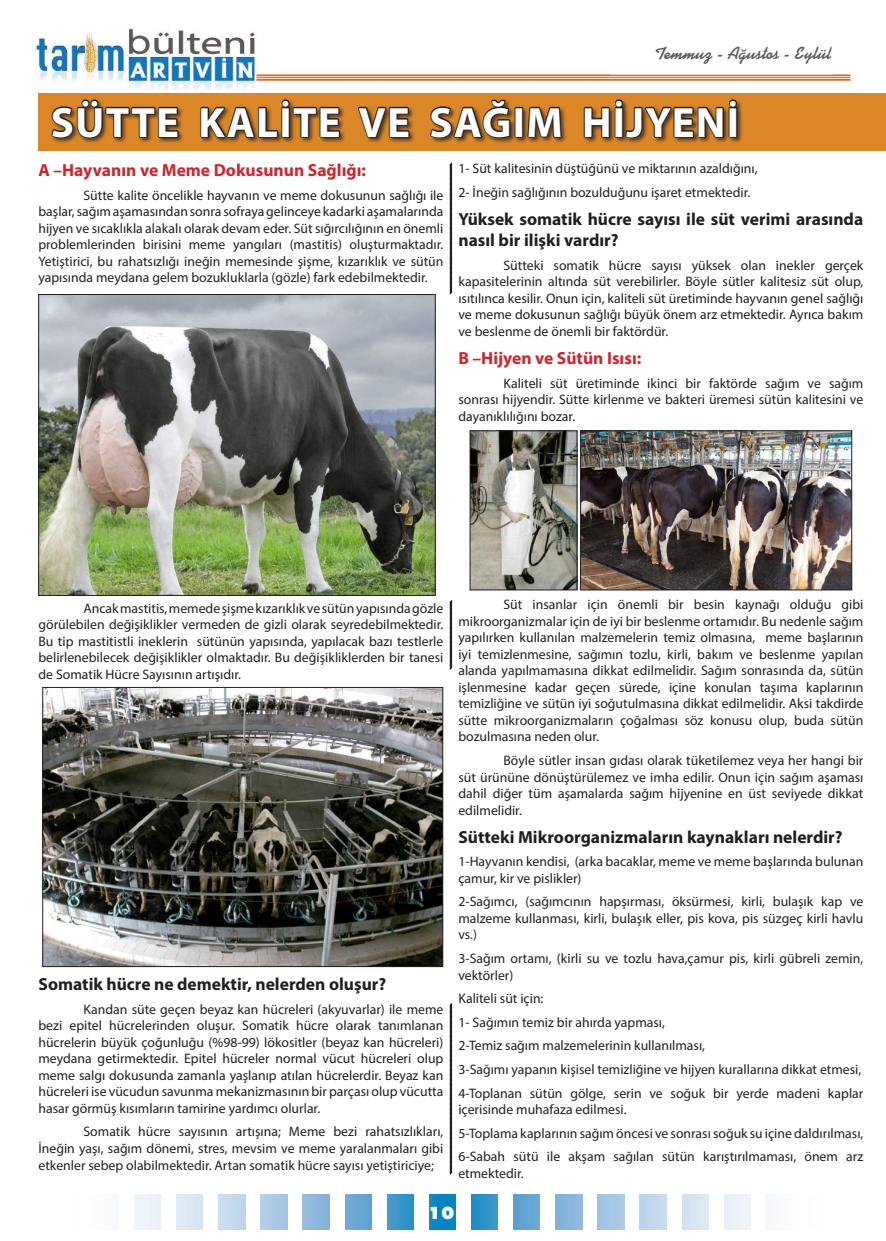
<style>
.page{position:relative;width:886px;height:1241px;background:#fff}
.page>*{position:absolute;margin:0;border:0;box-sizing:border-box;transform-origin:0 0}
.t1{font:700 42.5px "Myriad Pro";letter-spacing:.03em;color:#fff}
.t2{font:700 17.5px/21px "Myriad Pro";color:#231f20}
.t3{font:700 17.5px "Myriad Pro";color:#d1232a}
.t4{font:700 17.5px "Kaufmann BT";color:#5a5a5d}
.t5{font:800 16.25px "Futura";color:#fff}
.t6{font:13.75px/16.5px "Myriad Pro";color:#231f20;text-align:justify}
</style>
<div class="page">
<img style="left:35px;top:28px;width:222px;height:62px">
<hr style="left:256px;top:74px;width:594px;height:2px;background:#f66201">
<hr style="left:256px;top:77px;width:594px;height:1px;background:#f66201">
<hr style="left:256px;top:79px;width:594px;height:2px;background:#f66201">
<svg style="left:429px;top:1194px;width:27px;height:34px"></svg>
<svg style="left:471px;top:1194px;width:27px;height:34px"></svg>
<div style="left:387px;top:1194px;width:26px;height:34px;background:linear-gradient(to right,#4e9acd,#2691c7)"></div>
<div style="left:513px;top:1194px;width:27px;height:34px;background:#63a4d2"></div>
<div style="left:345px;top:1194px;width:26px;height:34px;background:#69a6d3"></div>
<div style="left:640px;top:1194px;width:26px;height:34px;background:#c1d7ed"></div>
<div style="left:682px;top:1194px;width:26px;height:34px;background:#d8e6f3"></div>
<div style="left:598px;top:1194px;width:26px;height:34px;background:#a6c7e4"></div>
<div style="left:724px;top:1194px;width:27px;height:34px;background:#ebf2f9"></div>
<div style="left:556px;top:1194px;width:26px;height:34px;background:#88b5dc"></div>
<div style="left:219px;top:1194px;width:26px;height:34px;background:#c5daed"></div>
<div style="left:261px;top:1194px;width:26px;height:34px;background:#abc9e5"></div>
<div style="left:176px;top:1194px;width:27px;height:34px;background:#dbe8f4"></div>
<div style="left:303px;top:1194px;width:26px;height:34px;background:#8db8dd"></div>
<div style="left:134px;top:1194px;width:27px;height:34px;background:#edf4fa"></div>
<div style="left:92px;top:1194px;width:27px;height:34px;background:#fafbfd"></div>
<div style="left:766px;top:1194px;width:27px;height:34px;background:#f7f9fc"></div>
<img style="left:472px;top:432px;width:103px;height:156px">
<div style="left:470px;top:430px;width:107px;height:160px;border:1px solid #231f20"></div>
<div style="left:38px;top:93px;width:848px;height:58px;background:#dc8727"></div>
<div style="left:51px;top:99px;width:693px;height:46px;background:#231f20;opacity:.75"></div>
<svg style="left:51px;top:99px;width:129px;height:40px"></svg>
<svg style="left:199px;top:99px;width:142px;height:40px"></svg>
<svg style="left:356px;top:105px;width:54px;height:34px"></svg>
<svg style="left:428px;top:99px;width:83px;height:40px"></svg>
<div style="left:514px;top:107px;width:9px;height:31px;border:2px solid #231f20"></div>
<svg style="left:526px;top:106px;width:37px;height:33px"></svg>
<svg style="left:583px;top:99px;width:155px;height:40px"></svg>
<img style="left:45px;top:689px;width:396px;height:275px">
<div style="left:43px;top:687px;width:400px;height:279px;border:1px solid #231f20"></div>
<img style="left:40px;top:296px;width:393px;height:297px">
<div style="left:38px;top:294px;width:397px;height:301px;border:1px solid #231f20"></div>
<img style="left:582px;top:432px;width:268px;height:156px">
<div style="left:580px;top:430px;width:272px;height:160px;border:1px solid #231f20"></div>
<svg style="left:449px;top:162px;width:4px;height:133px"></svg>
<svg style="left:449px;top:600px;width:4px;height:70px"></svg>
<svg style="left:449px;top:1003px;width:4px;height:171px"></svg>
<p class="t4" style="left:655px;top:43px;width:178px">Temmuz - Ağustos - Eylül</p>
<h1 class="t1" style="left:51px;top:94px;width:690px">SÜTTE KALİTE VE SAĞIM HİJYENİ</h1>
<p class="t3" style="left:38px;top:159px;width:329px">A –Hayvanın ve Meme Dokusunun Sağlığı:</p>
<p class="t6" style="left:38px;top:187px;width:406px;text-indent:45px">Sütte kalite öncelikle hayvanın ve meme dokusunun sağlığı ile başlar, sağım aşamasından sonra sofraya gelinceye kadarki aşamalarında hijyen ve sıcaklıkla alakalı olarak devam eder. Süt sığırcılığının en önemli problemlerinden birisini meme yangıları (mastitis) oluşturmaktadır.<br>Yetiştirici, bu rahatsızlığı ineğin memesinde şişme, kızarıklık ve sütün yapısında meydana gelem bozukluklarla (gözle) fark edebilmektedir.</p>
<p class="t6" style="left:458px;top:157px;width:301px;line-height:23.6px">1- Süt kalitesinin düştüğünü ve miktarının azaldığını,<br>2- İneğin sağlığının bozulduğunu işaret etmektedir.</p>
<p class="t2" style="left:458px;top:208px;width:406px">Yüksek somatik hücre sayısı ile süt verimi arasında nasıl bir ilişki vardır?</p>
<p class="t6" style="left:458px;top:256px;width:406px;text-indent:45px">Sütteki somatik hücre sayısı yüksek olan inekler gerçek kapasitelerinin altında süt verebilirler. Böyle sütler kalitesiz süt olup, ısıtılınca kesilir. Onun için, kaliteli süt üretiminde hayvanın genel sağlığı ve meme dokusunun sağlığı büyük önem arz etmektedir. Ayrıca bakım ve beslenme de önemli bir faktördür.</p>
<p class="t3" style="left:458px;top:346px;width:184px">B –Hijyen ve Sütün Isısı:</p>
<p class="t6" style="left:458px;top:374px;width:406px;text-indent:45px">Kaliteli süt üretiminde ikinci bir faktörde sağım ve sağım sonrası hijyendir. Sütte kirlenme ve bakteri üremesi sütün kalitesini ve dayanıklılığını bozar.</p>
<p class="t6" style="left:38px;top:599px;width:406px;text-indent:45px">Ancak mastitis, memede şişme kızarıklık ve sütün yapısında gözle görülebilen değişiklikler vermeden de gizli olarak seyredebilmektedir.<br>Bu tip mastitistli ineklerin sütünün yapısında, yapılacak bazı testlerle belirlenebilecek değişiklikler olmaktadır. Bu değişikliklerden bir tanesi de Somatik Hücre Sayısının artışıdır.</p>
<p class="t2" style="left:38px;top:973px;width:349px">Somatik hücre ne demektir, nelerden oluşur?</p>
<p class="t6" style="left:38px;top:1000px;width:406px;text-indent:45px">Kandan süte geçen beyaz kan hücreleri (akyuvarlar) ile meme bezi epitel hücrelerinden oluşur. Somatik hücre olarak tanımlanan hücrelerin büyük çoğunluğu (%98-99) lökositler (beyaz kan hücreleri) meydana getirmektedir. Epitel hücreler normal vücut hücreleri olup meme salgı dokusunda zamanla yaşlanıp atılan hücrelerdir. Beyaz kan hücreleri ise vücudun savunma mekanizmasının bir parçası olup vücutta hasar görmüş kısımların tamirine yardımcı olurlar.</p>
<p class="t6" style="left:38px;top:1123px;width:406px;text-indent:45px">Somatik hücre sayısının artışına; Meme bezi rahatsızlıkları, İneğin yaşı, sağım dönemi, stres, mevsim ve meme yaralanmaları gibi etkenler sebep olabilmektedir. Artan somatik hücre sayısı yetiştiriciye;</p>
<p class="t6" style="left:458px;top:596px;width:406px;text-indent:45px">Süt insanlar için önemli bir besin kaynağı olduğu gibi mikroorganizmalar için de iyi bir beslenme ortamıdır. Bu nedenle sağım yapılırken kullanılan malzemelerin temiz olmasına, meme başlarının iyi temizlenmesine, sağımın tozlu, kirli, bakım ve beslenme yapılan alanda yapılmamasına dikkat edilmelidir. Sağım sonrasında da, sütün işlenmesine kadar geçen sürede, içine konulan taşıma kaplarının temizliğine ve sütün iyi soğutulmasına dikkat edilmelidir. Aksi takdirde sütte mikroorganizmaların çoğalması söz konusu olup, buda sütün bozulmasına neden olur.</p>
<p class="t6" style="left:458px;top:751px;width:406px;text-indent:45px">Böyle sütler insan gıdası olarak tüketilemez veya her hangi bir süt ürününe dönüştürülemez ve imha edilir. Onun için sağım aşaması dahil diğer tüm aşamalarda sağım hijyenine en üst seviyede dikkat edilmelidir.</p>
<p class="t2" style="left:458px;top:825px;width:386px">Sütteki Mikroorganizmaların kaynakları nelerdir?</p>
<p class="t6" style="left:458px;top:853px;width:406px">1-Hayvanın kendisi, (arka bacaklar, meme ve meme başlarında bulunan çamur, kir ve pislikler)</p>
<p class="t6" style="left:458px;top:893px;width:406px">2-Sağımcı, (sağımcının hapşırması, öksürmesi, kirli, bulaşık kap ve malzeme kullanması, kirli, bulaşık eller, pis kova, pis süzgeç kirli havlu vs.)</p>
<p class="t6" style="left:458px;top:949px;width:406px">3-Sağım ortamı, (kirli su ve tozlu hava,çamur pis, kirli gübreli zemin, vektörler)</p>
<p class="t6" style="left:458px;top:986px;width:406px;line-height:23.6px;text-align:left">Kaliteli süt için:<br>1- Sağımın temiz bir ahırda yapması,<br>2-Temiz sağım malzemelerinin kullanılması,<br>3-Sağımı yapanın kişisel temizliğine ve hijyen kurallarına dikkat etmesi, 4-Toplanan sütün gölge, serin ve soğuk bir yerde madeni kaplar</p>
<p class="t6" style="left:458px;top:1097px;width:406px;line-height:23.6px;text-align:left">içerisinde muhafaza edilmesi.<br>5-Toplama kaplarının sağım öncesi ve sonrası soğuk su içine daldırılması,<br>6-Sabah sütü ile akşam sağılan sütün karıştırılmaması, önem arz</p>
<p class="t6" style="left:458px;top:1164px;width:67px">etmektedir.</p>
<p class="t5" style="left:428px;top:1201px;width:29px">10</p>
</div>
